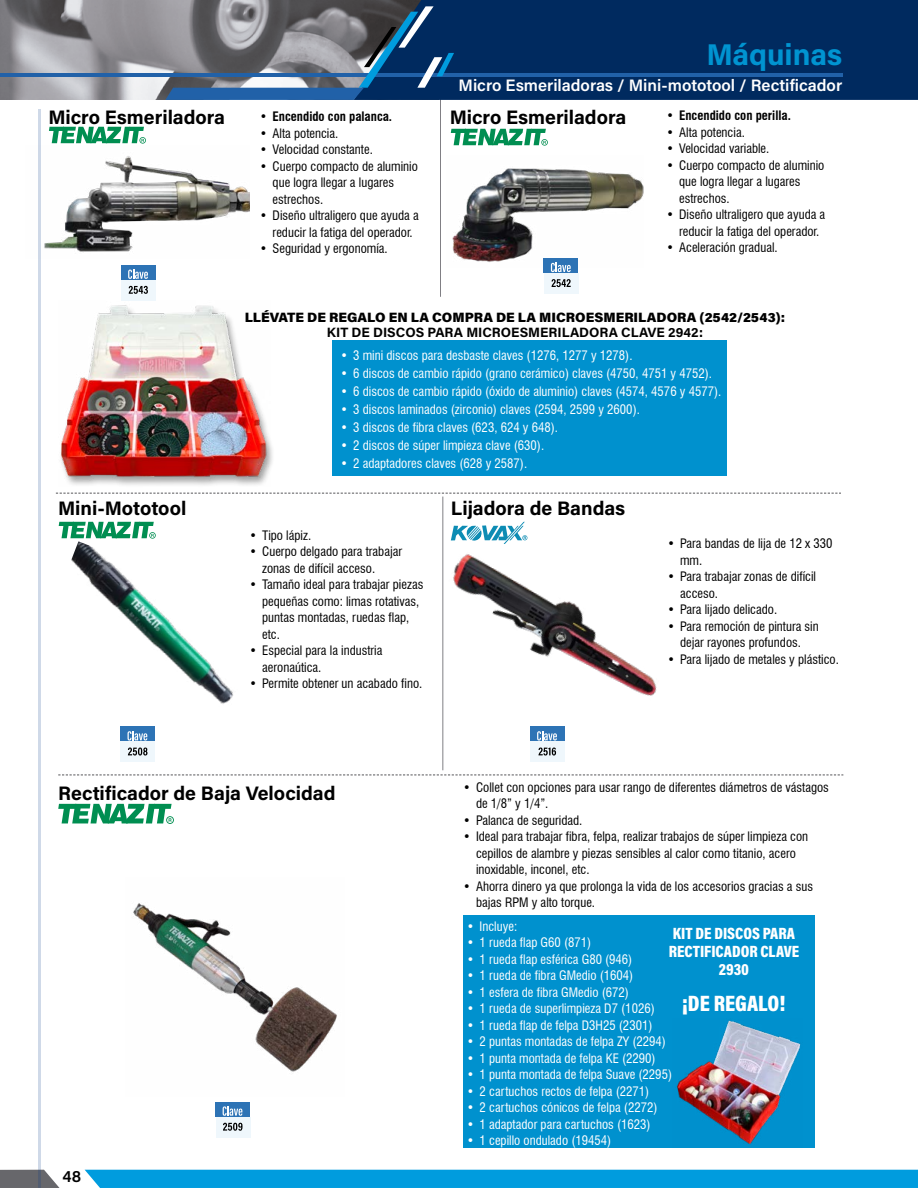
<style>
.page{position:relative;width:918px;height:1188px;background:#fff}
.page>*{position:absolute;margin:0;border:0;box-sizing:border-box;transform-origin:0 0}
.t1{font:700 30px "Acumin Pro";letter-spacing:-.005em;color:#0094d1}
.t2{font:900 22.5px "Acumin Pro Cond";color:#fff}
.t3{font:700 19.5px "Acumin Pro";color:#000}
.t4{font:600 16.5px "Acumin Pro";color:#fff}
.t5{font:900 16.5px/18px "Acumin Pro Cond";color:#fff;text-align:center}
.t6{font:600 16.5px "Acumin Pro";color:#000}
.t7{font:900 13.5px "Acumin Pro";color:#000}
.t8{font:700 13.5px "Acumin Pro";color:#000}
.t9{font:condensed 12.75px/16.5px "Swiss 721 BT";color:#000}
.t10{font:condensed 12.75px "Swiss 721 BT";color:#fff}
.t11{font:700 condensed 12.75px "Swiss 721 BT";color:#000}
</style>
<div class="page">
<svg style="left:0;top:1170px;width:60px;height:18px"></svg>
<div style="left:85px;top:1170px;width:833px;height:18px;background:#009cde"></div>
<hr style="left:38px;top:109px;width:3px;height:1079px;background:#003687">
<svg style="left:56px;top:493px;width:785px;height:1px"></svg>
<svg style="left:58px;top:775px;width:785px;height:1px"></svg>
<hr style="left:440px;top:50px;width:1px;height:247px;background:#807f84">
<hr style="left:443px;top:497px;width:1px;height:273px;background:#807f84">
<img style="left:452px;top:168px;width:191px;height:94px">
<img style="left:38px;top:146px;width:211px;height:112px">
<svg style="left:49px;top:127px;width:97px;height:17px"></svg>
<svg style="left:451px;top:129px;width:97px;height:17px"></svg>
<img style="left:61px;top:300px;width:209px;height:185px">
<div style="left:121px;top:265px;width:35px;height:15px;background:#2d73b5"></div>
<div style="left:121px;top:280px;width:35px;height:20px;background:#eff7fc"></div>
<svg style="left:129px;top:286px;width:19px;height:8px"></svg>
<svg style="left:128px;top:269px;width:20px;height:10px"></svg>
<div style="left:543px;top:258px;width:35px;height:15px;background:#2d73b5"></div>
<div style="left:544px;top:273px;width:34px;height:21px;background:#eff7fc"></div>
<svg style="left:552px;top:279px;width:19px;height:8px"></svg>
<svg style="left:551px;top:263px;width:20px;height:9px"></svg>
<div style="left:332px;top:340px;width:395px;height:136px;background:#0091ce"></div>
<img style="left:38px;top:541px;width:195px;height:188px">
<svg style="left:59px;top:522px;width:97px;height:17px"></svg>
<svg style="left:58px;top:804px;width:116px;height:20px"></svg>
<div style="left:120px;top:726px;width:35px;height:15px;background:#2d73b5"></div>
<div style="left:121px;top:741px;width:34px;height:21px;background:#eff7fc"></div>
<svg style="left:128px;top:748px;width:19px;height:8px"></svg>
<svg style="left:128px;top:731px;width:19px;height:10px"></svg>
<div style="left:215px;top:1102px;width:35px;height:15px;background:#2d73b5"></div>
<div style="left:216px;top:1117px;width:34px;height:20px;background:#eff7fc"></div>
<svg style="left:223px;top:1123px;width:20px;height:8px"></svg>
<svg style="left:223px;top:1106px;width:19px;height:10px"></svg>
<div style="left:463px;top:916px;width:351px;height:232px;background:#0091ce"></div>
<img style="left:677px;top:1020px;width:124px;height:125px">
<img style="left:0;top:0;width:354px;height:100px">
<div style="left:354px;top:0;width:564px;height:100px;background:#002a5f"></div>
<hr style="left:0;top:73px;width:842px;height:3px;background:#2161a8">
<svg style="left:165px;top:6px;width:289px;height:94px;background:#596c83"></svg>
<img style="left:133px;top:903px;width:204px;height:169px">
<svg style="left:452px;top:522px;width:73px;height:13px"></svg>
<img style="left:442px;top:535px;width:215px;height:183px">
<div style="left:530px;top:726px;width:35px;height:15px;background:#2d73b5"></div>
<div style="left:530px;top:741px;width:35px;height:21px;background:#eff7fc"></div>
<svg style="left:539px;top:748px;width:17px;height:8px"></svg>
<svg style="left:537px;top:731px;width:20px;height:10px"></svg>
<h1 class="t1" style="left:706px;top:33px;width:137px">Máquinas</h1>
<p class="t4" style="left:459px;top:74px;width:385px">Micro Esmeriladoras / Mini-mototool / Rectificador</p>
<h3 class="t3" style="left:48px;top:103px;width:178px">Micro Esmeriladora</h3>
<h3 class="t3" style="left:450px;top:103px;width:178px">Micro Esmeriladora</h3>
<p class="t11" style="left:260px;top:109px;width:134px">• Encendido con palanca.</p>
<p class="t9" style="left:260px;top:125px;width:80px">• Alta potencia.</p>
<p class="t9" style="left:260px;top:141px;width:115px">• Velocidad constante.</p>
<p class="t9" style="left:273px;top:158px;width:147px;text-indent:-13px">• Cuerpo compacto de aluminio que logra llegar a lugares estrechos.</p>
<p class="t9" style="left:260px;top:207px;width:160px;text-align:center">• Diseño ultraligero que ayuda a reducir la fatiga del operador.</p>
<p class="t9" style="left:260px;top:240px;width:129px">• Seguridad y ergonomía.</p>
<p class="t11" style="left:666px;top:108px;width:126px">• Encendido con perilla.</p>
<p class="t9" style="left:666px;top:124px;width:80px">• Alta potencia.</p>
<p class="t9" style="left:666px;top:140px;width:105px">• Velocidad variable.</p>
<p class="t9" style="left:679px;top:157px;width:147px;text-indent:-13px">• Cuerpo compacto de aluminio que logra llegar a lugares estrechos.</p>
<p class="t9" style="left:666px;top:206px;width:160px;text-align:center">• Diseño ultraligero que ayuda a reducir la fatiga del operador.</p>
<p class="t9" style="left:666px;top:239px;width:113px">• Aceleración gradual.</p>
<p class="t7" style="left:245px;top:308px;width:542px">LLÉVATE DE REGALO EN LA COMPRA DE LA MICROESMERILADORA (2542/2543):</p>
<p class="t8" style="left:327px;top:323px;width:378px">KIT DE DISCOS PARA MICROESMERILADORA CLAVE 2942:</p>
<p class="t10" style="left:341px;top:348px;width:294px">• 3 mini discos para desbaste claves (1276, 1277 y 1278).</p>
<p class="t10" style="left:341px;top:366px;width:373px">• 6 discos de cambio rápido (grano cerámico) claves (4750, 4751 y 4752).</p>
<p class="t10" style="left:341px;top:384px;width:382px">• 6 discos de cambio rápido (óxido de aluminio) claves (4574, 4576 y 4577).</p>
<p class="t10" style="left:341px;top:402px;width:301px">• 3 discos laminados (zirconio) claves (2594, 2599 y 2600).</p>
<p class="t10" style="left:341px;top:420px;width:219px">• 3 discos de fibra claves (623, 624 y 648).</p>
<p class="t10" style="left:341px;top:438px;width:205px">• 2 discos de súper limpieza clave (630).</p>
<p class="t10" style="left:341px;top:456px;width:188px">• 2 adaptadores claves (628 y 2587).</p>
<h3 class="t3" style="left:58px;top:495px;width:130px">Mini-Mototool</h3>
<h3 class="t3" style="left:451px;top:495px;width:176px">Lijadora de Bandas</h3>
<p class="t9" style="left:249px;top:527px;width:63px">• Tipo lápiz.</p>
<p class="t9" style="left:262px;top:544px;width:141px;text-indent:-13px">• Cuerpo delgado para trabajar zonas de difícil acceso.</p>
<p class="t9" style="left:262px;top:577px;width:163px;text-indent:-13px">• Tamaño ideal para trabajar piezas pequeñas como: limas rotativas, puntas montadas, ruedas flap, etc.</p>
<p class="t9" style="left:262px;top:643px;width:122px;text-indent:-13px">• Especial para la industria aeronaútica.</p>
<p class="t9" style="left:249px;top:676px;width:174px">• Permite obtener un acabado fino.</p>
<p class="t9" style="left:680px;top:535px;width:154px;text-indent:-13px">• Para bandas de lija de 12 x 330 mm.</p>
<p class="t9" style="left:680px;top:568px;width:137px;text-indent:-13px">• Para trabajar zonas de difícil acceso.</p>
<p class="t9" style="left:667px;top:601px;width:111px">• Para lijado delicado.</p>
<p class="t9" style="left:667px;top:618px;width:153px;text-align:center">• Para remoción de pintura sin dejar rayones profundos.</p>
<p class="t9" style="left:667px;top:651px;width:173px">• Para lijado de metales y plástico.</p>
<h3 class="t3" style="left:58px;top:780px;width:279px">Rectificador de Baja Velocidad</h3>
<p class="t6" style="left:62px;top:1164px;width:20px">48</p>
<p class="t9" style="left:476px;top:779px;width:354px;text-indent:-13px">• Collet con opciones para usar rango de diferentes diámetros de vástagos de 1/8” y 1/4”.</p>
<p class="t9" style="left:463px;top:812px;width:121px">• Palanca de seguridad.</p>
<p class="t9" style="left:476px;top:828px;width:334px;text-indent:-13px">• Ideal para trabajar fibra, felpa, realizar trabajos de súper limpieza con cepillos de alambre y piezas sensibles al calor como titanio, acero inoxidable, inconel, etc.</p>
<p class="t9" style="left:476px;top:878px;width:339px;text-indent:-13px">• Ahorra dinero ya que prolonga la vida de los accesorios gracias a sus bajas RPM y alto torque.</p>
<p class="t10" style="left:467px;top:919px;width:52px">• Incluye:</p>
<p class="t10" style="left:467px;top:935px;width:126px">• 1 rueda flap G60 (871)</p>
<p class="t10" style="left:467px;top:952px;width:167px">• 1 rueda flap esférica G80 (946)</p>
<p class="t10" style="left:467px;top:968px;width:168px">• 1 rueda de fibra GMedio (1604)</p>
<p class="t10" style="left:467px;top:984px;width:164px">• 1 esfera de fibra GMedio (672)</p>
<p class="t10" style="left:467px;top:1001px;width:189px">• 1 rueda de superlimpieza D7 (1026)</p>
<p class="t10" style="left:467px;top:1017px;width:187px">• 1 rueda flap de felpa D3H25 (2301)</p>
<p class="t10" style="left:467px;top:1034px;width:201px">• 2 puntas montadas de felpa ZY (2294)</p>
<p class="t10" style="left:467px;top:1050px;width:190px">• 1 punta montada de felpa KE (2290)</p>
<p class="t10" style="left:467px;top:1067px;width:207px">• 1 punta montada de felpa Suave (2295)</p>
<p class="t10" style="left:467px;top:1083px;width:184px">• 2 cartuchos rectos de felpa (2271)</p>
<p class="t10" style="left:467px;top:1100px;width:192px">• 2 cartuchos cónicos de felpa (2272)</p>
<p class="t10" style="left:467px;top:1116px;width:185px">• 1 adaptador para cartuchos (1623)</p>
<p class="t10" style="left:467px;top:1133px;width:146px">• 1 cepillo ondulado (19454)</p>
<p class="t5" style="left:669px;top:924px;width:132px">KIT DE DISCOS PARA<br>RECTIFICADOR CLAVE<br>2930</p>
<h2 class="t2" style="left:682px;top:989px;width:105px">¡DE REGALO!</h2>
</div>
